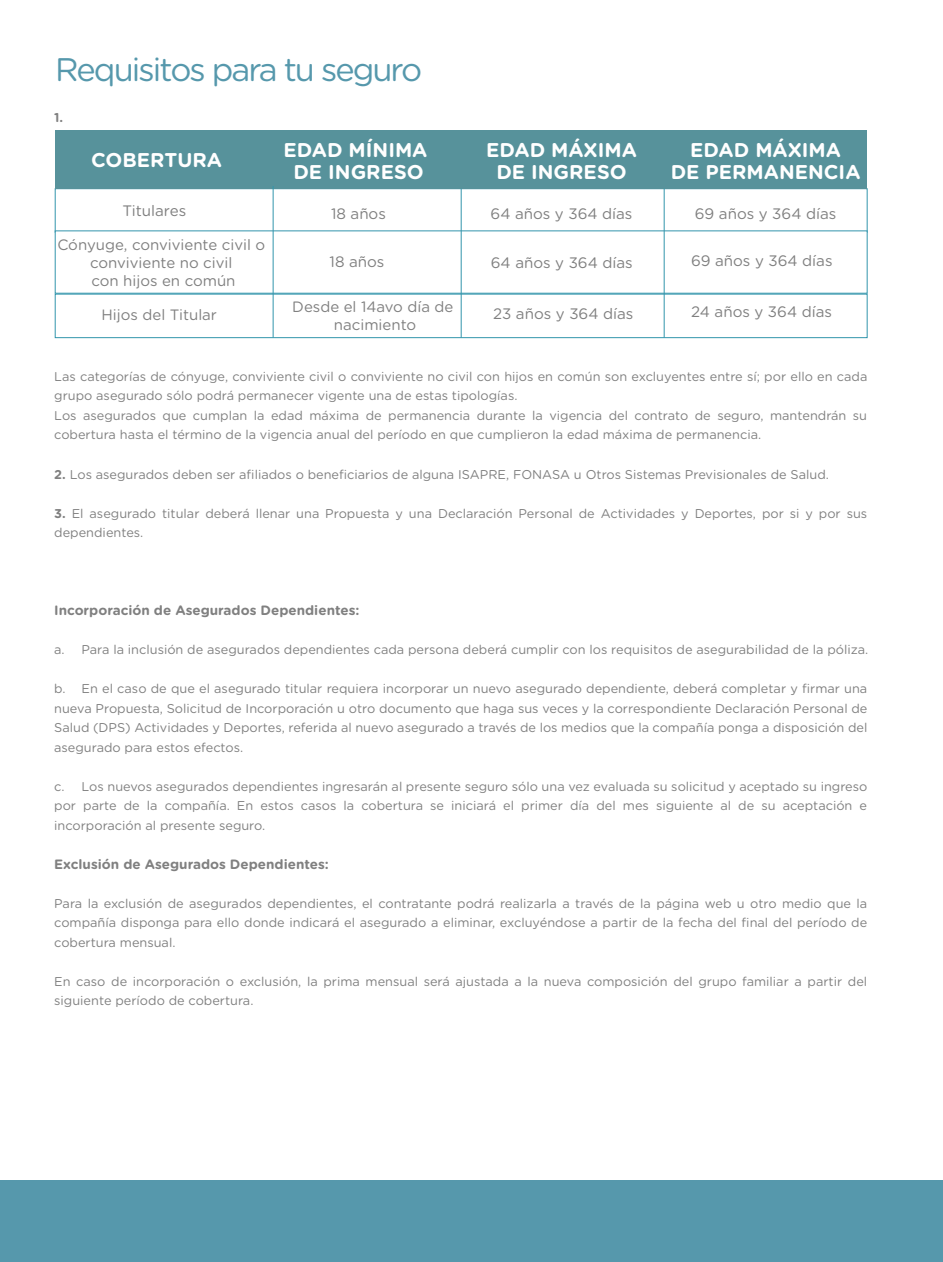
<style>
.page{position:relative;width:943px;height:1262px;background:#fff}
.page>*{position:absolute;margin:0;border:0;box-sizing:border-box;transform-origin:0 0}
.t1{font:32.62px "Gotham Rounded";letter-spacing:-.06em;color:#5698ac}
.t2{font:700 19.88px/22.4px "Gotham Rounded";color:#fff;text-align:center}
.t3{font:15.15px "Gotham Rounded";color:#808080}
.t4{font:15px/18px "Gotham Rounded";color:#808080;text-align:center}
.t5{font:700 13.5px "Gotham Rounded";color:#808080}
.t6{font:12.75px/19.5px "Gotham Rounded";color:#808080}
.t7{font:700 12.75px "Gotham Rounded";color:#808080}
.s1{font-weight:700}
</style>
<div class="page">
<div style="left:0;top:1179px;width:943px;height:82px;background:#5698ac"></div>
<div style="left:55px;top:130px;width:812px;height:59px;background:#57929b"></div>
<div style="left:55px;top:294px;width:812px;height:44px;background:#fff;border:1px solid #3295ac"></div>
<hr style="left:273px;top:186px;width:1px;height:151px;background:#3295ac">
<hr style="left:461px;top:189px;width:1px;height:148px;background:#3295ac">
<hr style="left:663px;top:189px;width:1px;height:148px;background:#3295ac">
<h1 class="t1" style="left:55px;top:48px;width:368px">Requisitos para tu seguro</h1>
<p class="t7" style="left:54px;top:108px;width:11px">1.</p>
<h2 class="t2" style="left:283px;top:138px;width:145px">EDAD MÍNIMA<br>DE INGRESO</h2>
<h2 class="t2" style="left:486px;top:138px;width:152px">EDAD MÁXIMA<br>DE INGRESO</h2>
<h2 class="t2" style="left:670px;top:138px;width:191px">EDAD MÁXIMA<br>DE PERMANENCIA</h2>
<p class="t3" style="left:490px;top:203px;width:143px">64 años y 364 días</p>
<p class="t3" style="left:695px;top:203px;width:143px">69 años y 364 días</p>
<h2 class="t2" style="left:91px;top:148px;width:132px">COBERTURA</h2>
<p class="t3" style="left:122px;top:200px;width:65px">Titulares</p>
<p class="t3" style="left:331px;top:203px;width:56px">18 años</p>
<p class="t4" style="left:57px;top:235px;width:209px">Cónyuge, conviviente civil o conviviente no civil<br>con hijos en común</p>
<p class="t4" style="left:102px;top:304px;width:117px">Hijos del Titular</p>
<p class="t3" style="left:329px;top:251px;width:56px">18 años</p>
<p class="t3" style="left:491px;top:252px;width:143px">64 años y 364 días</p>
<p class="t3" style="left:691px;top:251px;width:143px">69 años y 364 días</p>
<p class="t4" style="left:292px;top:297px;width:163px">Desde el 14avo día de nacimiento</p>
<p class="t3" style="left:493px;top:303px;width:142px">23 años y 364 días</p>
<p class="t3" style="left:691px;top:301px;width:142px">24 años y 364 días</p>
<p class="t6" style="left:54px;top:366px;width:814px">Las categorías de cónyuge, conviviente civil o conviviente no civil con hijos en común son excluyentes entre sí; por ello en cada grupo asegurado sólo podrá permanecer vigente una de estas tipologías.<br>Los asegurados que cumplan la edad máxima de permanencia durante la vigencia del contrato de seguro, mantendrán su cobertura hasta el término de la vigencia anual del período en que cumplieron la edad máxima de permanencia.</p>
<p class="t6" style="left:54px;top:463px;width:776px"><span class="s1">2.</span> Los asegurados deben ser afiliados o beneficiarios de alguna ISAPRE, FONASA u Otros Sistemas Previsionales de Salud.</p>
<p class="t6" style="left:54px;top:502px;width:814px"><span class="s1">3.</span> El asegurado titular deberá llenar una Propuesta y una Declaración Personal de Actividades y Deportes, por si y por sus dependientes.</p>
<p class="t5" style="left:54px;top:600px;width:307px">Incorporación de Asegurados Dependientes:</p>
<p class="t6" style="left:54px;top:639px;width:815px">a. Para la inclusión de asegurados dependientes cada persona deberá cumplir con los requisitos de asegurabilidad de la póliza.</p>
<p class="t6" style="left:54px;top:678px;width:814px;text-align:justify">b. En el caso de que el asegurado titular requiera incorporar un nuevo asegurado dependiente, deberá completar y firmar una nueva Propuesta, Solicitud de Incorporación u otro documento que haga sus veces y la correspondiente Declaración Personal de Salud (DPS) Actividades y Deportes, referida al nuevo asegurado a través de los medios que la compañía ponga a disposición del asegurado para estos efectos.</p>
<p class="t6" style="left:54px;top:775px;width:814px;text-align:justify">c. Los nuevos asegurados dependientes ingresarán al presente seguro sólo una vez evaluada su solicitud y aceptado su ingreso por parte de la compañía. En estos casos la cobertura se iniciará el primer día del mes siguiente al de su aceptación e incorporación al presente seguro.</p>
<p class="t5" style="left:54px;top:854px;width:276px">Exclusión de Asegurados Dependientes:</p>
<p class="t6" style="left:54px;top:892px;width:814px;text-align:justify">Para la exclusión de asegurados dependientes, el contratante podrá realizarla a través de la página web u otro medio que la compañía disponga para ello donde indicará el asegurado a eliminar, excluyéndose a partir de la fecha del final del período de cobertura mensual.</p>
<p class="t6" style="left:54px;top:970px;width:814px">En caso de incorporación o exclusión, la prima mensual será ajustada a la nueva composición del grupo familiar a partir del siguiente período de cobertura.</p>
</div>
